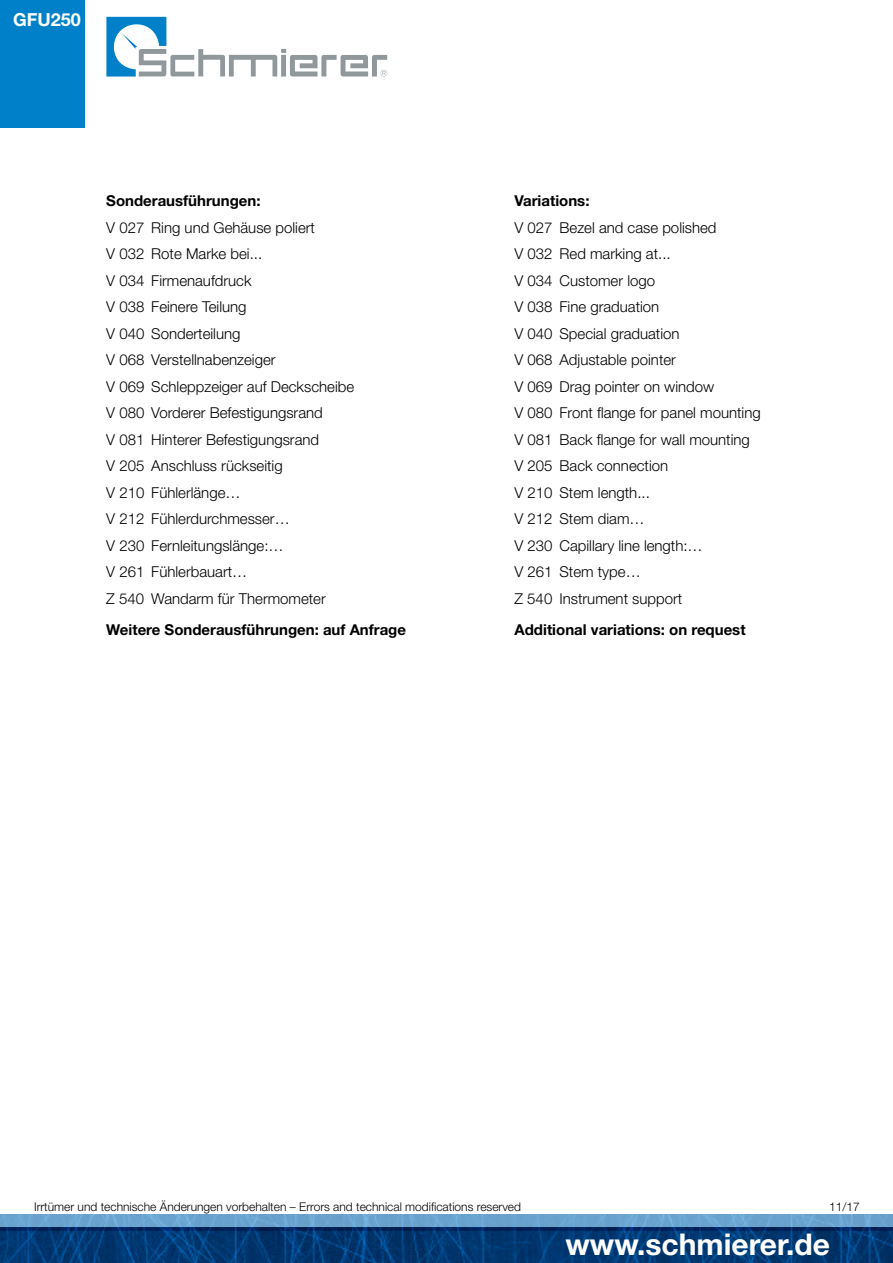
<style>
.page{position:relative;width:893px;height:1263px;background:#fff}
.page>*{position:absolute;margin:0;border:0;box-sizing:border-box;transform-origin:0 0}
.t1{font:700 30px "Helvetica Neue LT Std";color:#fff}
.t2{font:700 18px "Helvetica Neue LT Std";color:#fff}
.t3{font:300 15px/26.5px "Helvetica Neue LT Std";color:#000}
.t4{font:700 15px "Helvetica Neue LT Std";color:#000}
.t5{font:300 12px "Helvetica Neue LT Std";color:#000}
</style>
<div class="page">
<img style="left:0;top:1230px;width:893px;height:33px">
<img style="left:0;top:1214px;width:893px;height:16px">
<svg style="left:106px;top:17px;width:281px;height:60px"></svg>
<div style="left:0;top:0;width:85px;height:128px;background:#0080c8"></div>
<p class="t2" style="left:13px;top:8px;width:69px">GFU250</p>
<p class="t4" style="left:106px;top:192px;width:156px">Sonderausführungen:</p>
<p class="t3" style="left:106px;top:214px;width:249px">V 027 Ring und Gehäuse poliert<br>V 032 Rote Marke bei...<br>V 034 Firmenaufdruck<br>V 038 Feinere Teilung<br>V 040 Sonderteilung<br>V 068 Verstellnabenzeiger<br>V 069 Schleppzeiger auf Deckscheibe<br>V 080 Vorderer Befestigungsrand<br>V 081 Hinterer Befestigungsrand<br>V 205 Anschluss rückseitig<br>V 210 Fühlerlänge…<br>V 212 Fühlerdurchmesser…<br>V 230 Fernleitungslänge:…<br>V 261 Fühlerbauart…<br>Z 540 Wandarm für Thermometer</p>
<p class="t4" style="left:106px;top:620px;width:301px">Weitere Sonderausführungen: auf Anfrage</p>
<p class="t4" style="left:514px;top:192px;width:76px">Variations:</p>
<p class="t3" style="left:514px;top:214px;width:248px">V 027 Bezel and case polished<br>V 032 Red marking at...<br>V 034 Customer logo<br>V 038 Fine graduation<br>V 040 Special graduation<br>V 068 Adjustable pointer<br>V 069 Drag pointer on window<br>V 080 Front flange for panel mounting<br>V 081 Back flange for wall mounting<br>V 205 Back connection<br>V 210 Stem length...<br>V 212 Stem diam…<br>V 230 Capillary line length:…<br>V 261 Stem type…<br>Z 540 Instrument support</p>
<p class="t4" style="left:514px;top:620px;width:233px">Additional variations: on request</p>
<p class="t5" style="left:34px;top:1199px;width:489px">Irrtümer und technische Änderungen vorbehalten – Errors and technical modifications reserved</p>
<p class="t5" style="left:829px;top:1199px;width:32px">11/17</p>
<h1 class="t1" style="left:566px;top:1225px;width:266px">www.schmierer.de</h1>
</div>
